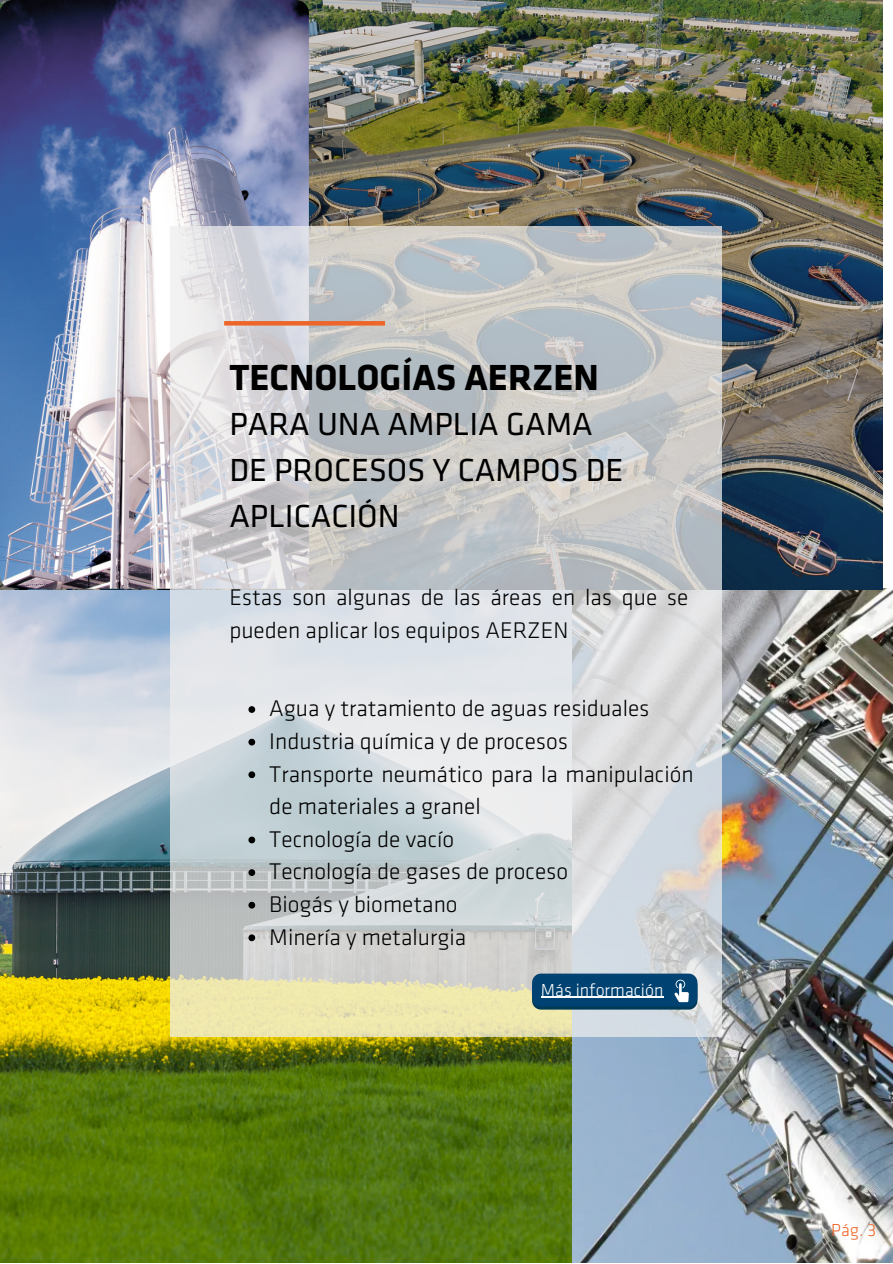
<style>
.page{position:relative;width:893px;height:1264px;background:#fff}
.page>*{position:absolute;margin:0;border:0;box-sizing:border-box;transform-origin:0 0}
.t1{font:700 37.65px "Klavika";color:#000}
.t2{font:33.15px/46px "Klavika";color:#000}
.t3{font:300 23.55px/32.5px "Klavika";color:#000}
.t4{font:300 18px "Klavika";color:#fff}
.t5{font:300 18px "Klavika";color:#ed6528}
</style>
<div class="page">
<img style="left:571px;top:588px;width:321px;height:674px">
<img style="left:0;top:589px;width:571px;height:673px">
<img style="left:0;top:0;width:882px;height:589px">
<img style="left:0;top:0;width:309px;height:588px;border-radius:13px">
<svg style="left:171px;top:226px;width:550px;height:810px;background:#d0d3d2"></svg>
<hr style="left:224px;top:321px;width:161px;height:4px;background:#ed6528">
<svg style="left:248px;top:706px;width:7px;height:7px"></svg>
<svg style="left:248px;top:738px;width:7px;height:7px"></svg>
<svg style="left:248px;top:771px;width:7px;height:7px"></svg>
<svg style="left:248px;top:836px;width:7px;height:7px"></svg>
<svg style="left:248px;top:869px;width:7px;height:7px"></svg>
<svg style="left:248px;top:901px;width:7px;height:7px"></svg>
<svg style="left:248px;top:934px;width:7px;height:7px"></svg>
<svg style="left:532px;top:973px;width:165px;height:36px;background:#124e78"></svg>
<hr style="left:541px;top:996px;width:122px;height:1px;background:#fff">
<p class="t1" style="left:229px;top:356px;width:371px">TECNOLOGÍAS AERZEN</p>
<p class="t2" style="left:229px;top:402px;width:395px">PARA UNA AMPLIA GAMA<br>DE PROCESOS Y CAMPOS DE<br>APLICACIÓN</p>
<p class="t3" style="left:229px;top:582px;width:460px">Estas son algunas de las áreas en las que se pueden aplicar los equipos AERZEN</p>
<p class="t3" style="left:269px;top:693px;width:381px">Agua y tratamiento de aguas residuales</p>
<p class="t3" style="left:269px;top:725px;width:300px">Industria química y de procesos</p>
<p class="t3" style="left:269px;top:758px;width:426px">Transporte neumático para la manipulación de materiales a granel</p>
<p class="t3" style="left:269px;top:823px;width:186px">Tecnología de vacío</p>
<p class="t3" style="left:269px;top:856px;width:300px">Tecnología de gases de proceso</p>
<p class="t3" style="left:269px;top:888px;width:190px">Biogás y biometano</p>
<p class="t3" style="left:269px;top:921px;width:198px">Minería y metalurgia</p>
<p class="t4" style="left:541px;top:979px;width:124px">Más información</p>
<p class="t5" style="left:831px;top:1219px;width:46px">Pág. 3</p>
</div>
